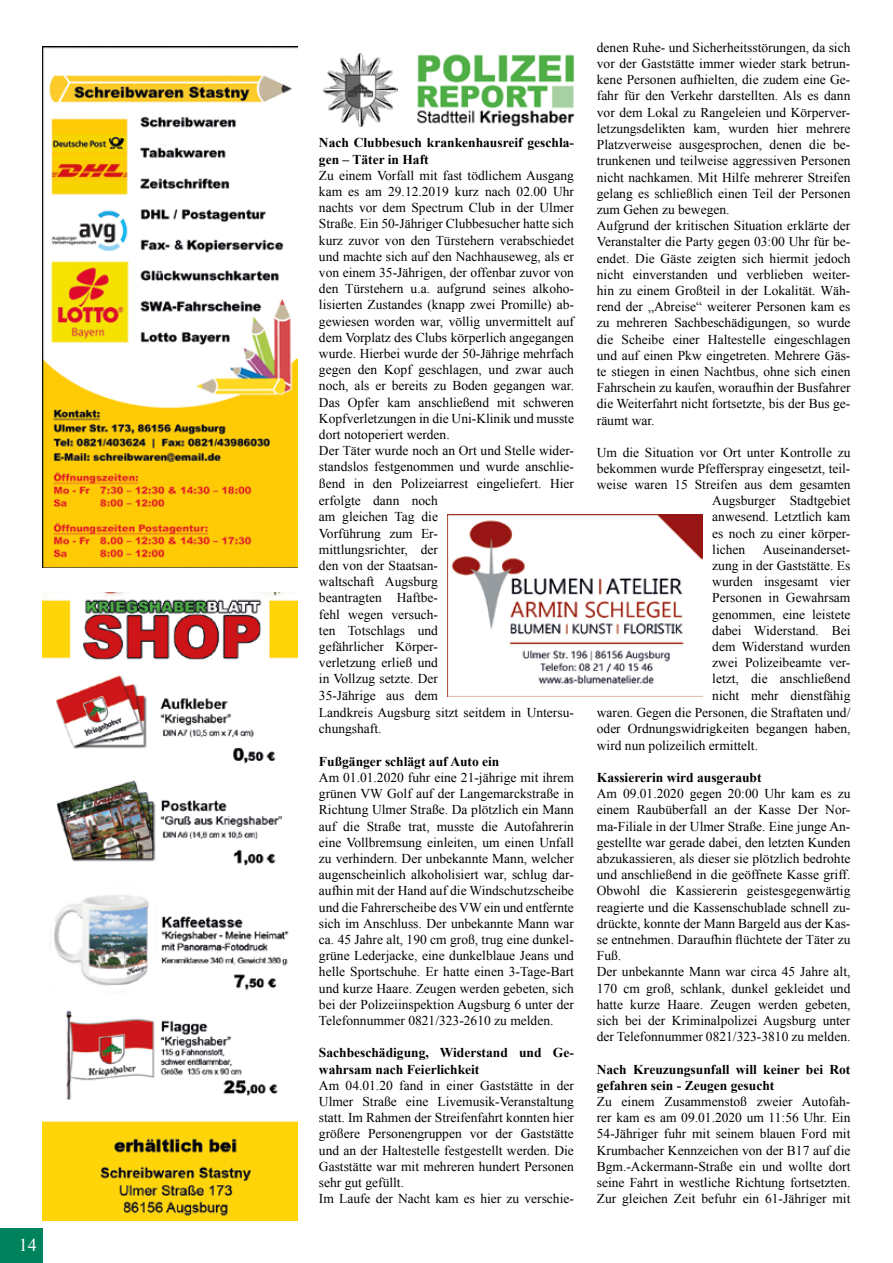
<style>
.page{position:relative;width:893px;height:1263px;background:#fff}
.page>*{position:absolute;margin:0;border:0;box-sizing:border-box;transform-origin:0 0}
.t1{font:18px "Times New Roman";color:#fff}
.t2{font:13.5px/16.2px "Times New Roman";color:#000}
.t3{font:700 13.5px/16.2px "Times New Roman";color:#000}
</style>
<div class="page">
<div style="left:0;top:1228px;width:43px;height:35px;background:#00835d"></div>
<img style="left:322px;top:53px;width:75px;height:73px">
<img style="left:417px;top:54px;width:158px;height:73px">
<img style="left:42px;top:47px;width:256px;height:520px">
<img style="left:43px;top:592px;width:255px;height:628px">
<img style="left:448px;top:514px;width:255px;height:182px">
<h1 class="t1" style="left:19px;top:1233px;width:19px">14</h1>
<p class="t3" style="left:319px;top:134px;width:257px">Nach Clubbesuch krankenhausreif geschla&shy;gen – Täter in Haft</p>
<p class="t2" style="left:319px;top:167px;width:257px">Zu einem Vorfall mit fast tödlichem Ausgang kam es am 29.12.2019 kurz nach 02.00 Uhr nachts vor dem Spectrum Club in der Ulmer Straße. Ein 50-Jähriger Clubbesucher hatte sich kurz zuvor von den Türstehern verabschiedet und machte sich auf den Nachhauseweg, als er von einem 35-Jährigen, der offenbar zuvor von den Türstehern u.a. aufgrund seines alkoho&shy;lisierten Zustandes (knapp zwei Promille) ab&shy;gewiesen worden war, völlig unvermittelt auf dem Vorplatz des Clubs körperlich angegangen wurde. Hierbei wurde der 50-Jährige mehrfach gegen den Kopf geschlagen, und zwar auch noch, als er bereits zu Boden gegangen war.<br>Das Opfer kam anschließend mit schweren Kopfverletzungen in die Uni-Klinik und musste dort notoperiert werden.<br>Der Täter wurde noch an Ort und Stelle wider&shy;standslos festgenommen und wurde anschlie&shy;ßend in den Polizeiarrest eingeliefert. Hier</p>
<p class="t2" style="left:319px;top:492px;width:121px;text-align:justify">erfolgte dann noch am gleichen Tag die Vorführung zum Er&shy;mittlungsrichter, der den von der Staatsan&shy;waltschaft Augsburg beantragten Haftbe&shy;fehl wegen versuch&shy;ten Totschlags und gefährlicher Körper&shy;verletzung erließ und in Vollzug setzte. Der 35-Jährige aus dem</p>
<p class="t2" style="left:319px;top:704px;width:256px">Landkreis Augsburg sitzt seitdem in Untersu&shy;chungshaft.</p>
<p class="t3" style="left:319px;top:753px;width:182px">Fußgänger schlägt auf Auto ein</p>
<p class="t2" style="left:319px;top:769px;width:256px;text-align:justify">Am 01.01.2020 fuhr eine 21-jährige mit ihrem grünen VW Golf auf der Langemarckstraße in Richtung Ulmer Straße. Da plötzlich ein Mann auf die Straße trat, musste die Autofahrerin eine Vollbremsung einleiten, um einen Unfall zu verhindern. Der unbekannte Mann, welcher augenscheinlich alkoholisiert war, schlug dar&shy;aufhin mit der Hand auf die Windschutzscheibe und die Fahrerscheibe des VW ein und entfernte sich im Anschluss. Der unbekannte Mann war ca. 45 Jahre alt, 190 cm groß, trug eine dunkel&shy;grüne Lederjacke, eine dunkelblaue Jeans und helle Sportschuhe. Er hatte einen 3-Tage-Bart und kurze Haare. Zeugen werden gebeten, sich bei der Polizeiinspektion Augsburg 6 unter der Telefonnummer 0821/323-2610 zu melden.</p>
<p class="t3" style="left:319px;top:1044px;width:256px">Sachbeschädigung, Widerstand und Ge&shy;wahrsam nach Feierlichkeit</p>
<p class="t2" style="left:319px;top:1077px;width:256px">Am 04.01.20 fand in einer Gaststätte in der Ulmer Straße eine Livemusik-Veranstaltung statt. Im Rahmen der Streifenfahrt konnten hier größere Personengruppen vor der Gaststätte und an der Haltestelle festgestellt werden. Die Gaststätte war mit mehreren hundert Personen sehr gut gefüllt.<br>Im Laufe der Nacht kam es hier zu verschie-</p>
<p class="t2" style="left:597px;top:39px;width:255px">denen Ruhe- und Sicherheitsstörungen, da sich vor der Gaststätte immer wieder stark betrun&shy;kene Personen aufhielten, die zudem eine Ge&shy;fahr für den Verkehr darstellten. Als es dann vor dem Lokal zu Rangeleien und Körperver&shy;letzungsdelikten kam, wurden hier mehrere Platzverweise ausgesprochen, denen die be&shy;trunkenen und teilweise aggressiven Personen nicht nachkamen. Mit Hilfe mehrerer Streifen gelang es schließlich einen Teil der Personen zum Gehen zu bewegen.<br>Aufgrund der kritischen Situation erklärte der Veranstalter die Party gegen 03:00 Uhr für be&shy;endet. Die Gäste zeigten sich hiermit jedoch nicht einverstanden und verblieben weiter&shy;hin zu einem Großteil in der Lokalität. Wäh&shy;rend der „Abreise“ weiterer Personen kam es zu mehreren Sachbeschädigungen, so wurde die Scheibe einer Haltestelle eingeschlagen und auf einen Pkw eingetreten. Mehrere Gäs&shy;te stiegen in einen Nachtbus, ohne sich einen Fahrschein zu kaufen, woraufhin der Busfahrer die Weiterfahrt nicht fortsetzte, bis der Bus ge&shy;räumt war.</p>
<p class="t2" style="left:597px;top:444px;width:255px">Um die Situation vor Ort unter Kontrolle zu</p>
<p class="t2" style="left:597px;top:460px;width:255px">bekommen wurde Pfefferspray eingesetzt, teil-</p>
<p class="t2" style="left:597px;top:476px;width:255px">weise waren 15 Streifen aus dem gesamten</p>
<p class="t2" style="left:712px;top:492px;width:140px">Augsburger Stadtgebiet</p>
<p class="t2" style="left:712px;top:509px;width:140px">anwesend. Letztlich kam</p>
<p class="t2" style="left:712px;top:525px;width:140px">es noch zu einer körper-</p>
<p class="t2" style="left:712px;top:541px;width:34px">lichen</p>
<p class="t2" style="left:712px;top:541px;width:140px;text-align:justify;text-indent:50px">Auseinanderset&shy;zung in der Gaststätte. Es wurden insgesamt vier Personen in Gewahrsam genommen, eine leistete dabei Widerstand. Bei dem Widerstand wurden zwei Polizeibeamte ver&shy;letzt, die anschließend nicht mehr dienstfähig</p>
<p class="t2" style="left:597px;top:704px;width:255px;text-align:justify">waren. Gegen die Personen, die Straftaten und/ oder Ordnungswidrigkeiten begangen haben, wird nun polizeilich ermittelt.</p>
<p class="t3" style="left:597px;top:769px;width:166px">Kassiererin wird ausgeraubt</p>
<p class="t2" style="left:597px;top:785px;width:255px">Am 09.01.2020 gegen 20:00 Uhr kam es zu einem Raubüberfall an der Kasse Der Nor&shy;ma-Filiale in der Ulmer Straße. Eine junge An&shy;gestellte war gerade dabei, den letzten Kunden abzukassieren, als dieser sie plötzlich bedrohte und anschließend in die geöffnete Kasse griff.<br>Obwohl die Kassiererin geistesgegenwärtig reagierte und die Kassenschublade schnell zu&shy;drückte, konnte der Mann Bargeld aus der Kas&shy;se entnehmen. Daraufhin flüchtete der Täter zu Fuß.<br>Der unbekannte Mann war circa 45 Jahre alt, 170 cm groß, schlank, dunkel gekleidet und hatte kurze Haare. Zeugen werden gebeten, sich bei der Kriminalpolizei Augsburg unter der Telefonnummer 0821/323-3810 zu melden.</p>
<p class="t3" style="left:597px;top:1061px;width:255px">Nach Kreuzungsunfall will keiner bei Rot gefahren sein - Zeugen gesucht</p>
<p class="t2" style="left:597px;top:1093px;width:255px;text-align:justify">Zu einem Zusammenstoß zweier Autofah&shy;rer kam es am 09.01.2020 um 11:56 Uhr. Ein 54-Jähriger fuhr mit seinem blauen Ford mit Krumbacher Kennzeichen von der B17 auf die Bgm.-Ackermann-Straße ein und wollte dort seine Fahrt in westliche Richtung fortsetzten.<br>Zur gleichen Zeit befuhr ein 61-Jähriger mit</p>
</div>
